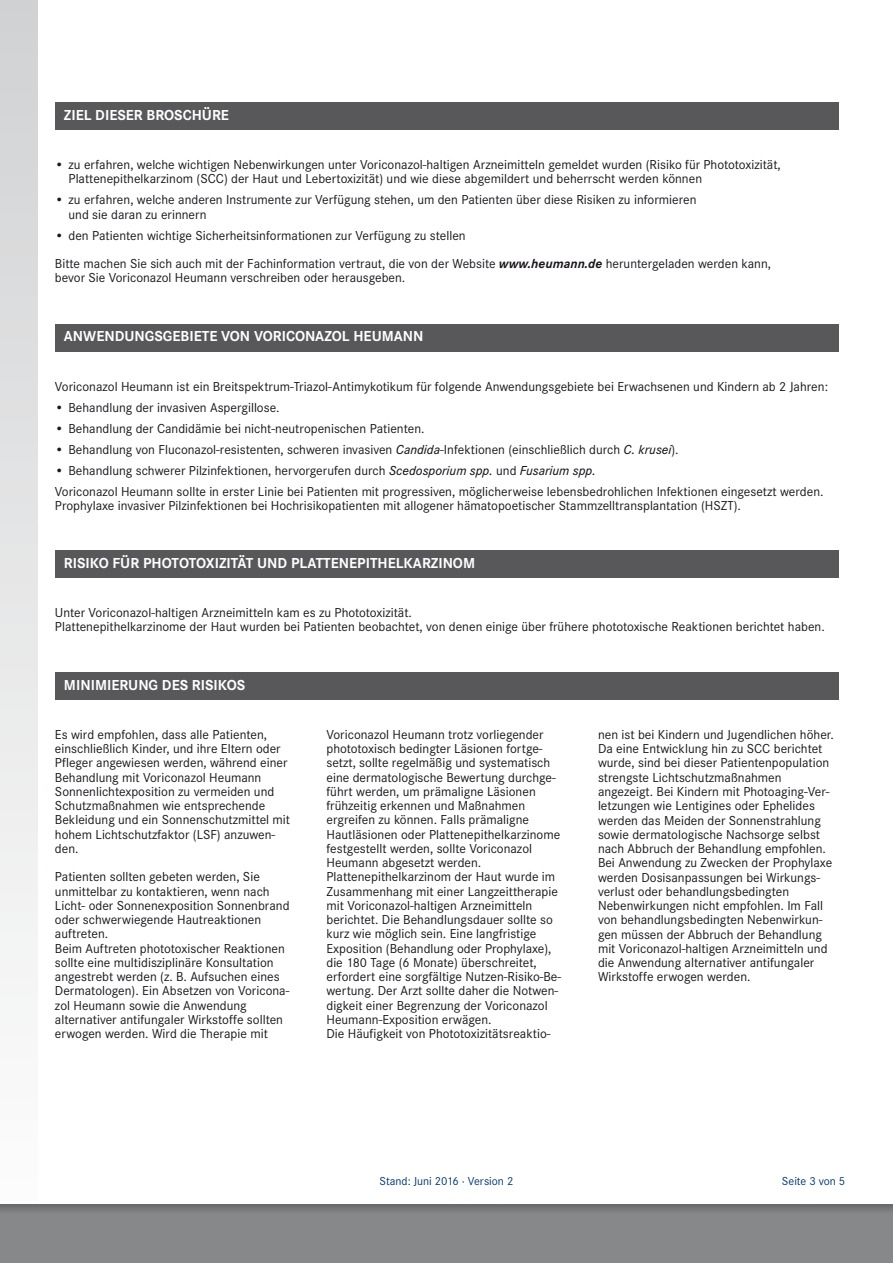
<style>
.page{position:relative;width:893px;height:1263px;background:#fff}
.page>*{position:absolute;margin:0;border:0;box-sizing:border-box;transform-origin:0 0}
.t1{font:700 15px "Corporate S";color:#fff}
.t2{font:13.5px/14.2px "Corporate S";color:#1a171c}
.t3{font:12px "Corporate S";color:#003871}
.s1{font-weight:700;font-style:italic}
.s2{font-weight:500;font-style:italic}
</style>
<div class="page">
<div style="left:55px;top:102px;width:783px;height:28px;background:#58585a"></div>
<div style="left:0;top:0;width:38px;height:1263px;background:linear-gradient(to bottom,#d1d2d3,#fefefe)"></div>
<div style="left:0;top:1205px;width:893px;height:58px;background:#87888a"></div>
<div style="left:0;top:1205px;width:893px;height:41px;background:linear-gradient(to bottom,#7e7f81,#8b8c8e)"></div>
<div style="left:55px;top:324px;width:783px;height:27px;background:#58585a"></div>
<div style="left:55px;top:551px;width:783px;height:27px;background:#58585a"></div>
<div style="left:55px;top:672px;width:783px;height:27px;background:#58585a"></div>
<p class="t1" style="left:64px;top:106px;width:166px">ZIEL DIESER BROSCHÜRE</p>
<p class="t2" style="left:69px;top:158px;width:714px;text-indent:-14px">• zu erfahren, welche wichtigen Nebenwirkungen unter Voriconazol-haltigen Arzneimitteln gemeldet wurden (Risiko für Phototoxizität,<br>Plattenepithelkarzinom (SCC) der Haut und Lebertoxizität) und wie diese abgemildert und beherrscht werden können</p>
<p class="t2" style="left:69px;top:193px;width:630px;text-indent:-14px">• zu erfahren, welche anderen Instrumente zur Verfügung stehen, um den Patienten über diese Risiken zu informieren und sie daran zu erinnern</p>
<p class="t2" style="left:55px;top:221px;width:718px;line-height:28.5px">• den Patienten wichtige Sicherheitsinformationen zur Verfügung zu stellen<br>Bitte machen Sie sich auch mit der Fachinformation vertraut, die von der Website <span class="s1">www.heumann.de</span> heruntergeladen werden kann,</p>
<p class="t2" style="left:55px;top:271px;width:352px">bevor Sie Voriconazol Heumann verschreiben oder herausgeben.</p>
<p class="t1" style="left:64px;top:328px;width:361px">ANWENDUNGSGEBIETE VON VORICONAZOL HEUMANN</p>
<p class="t2" style="left:55px;top:379px;width:775px">Voriconazol Heumann ist ein Breitspektrum-Triazol-Antimykotikum für folgende Anwendungsgebiete bei Erwachsenen und Kindern ab 2 Jahren:</p>
<p class="t2" style="left:55px;top:400px;width:226px">• Behandlung der invasiven Aspergillose.</p>
<p class="t2" style="left:55px;top:421px;width:371px">• Behandlung der Candidämie bei nicht-neutropenischen Patienten.</p>
<p class="t2" style="left:55px;top:442px;width:625px">• Behandlung von Fluconazol-resistenten, schweren invasiven <span class="s2">Candida</span>-Infektionen (einschließlich durch <span class="s2">C. krusei</span>).</p>
<p class="t2" style="left:55px;top:460px;width:770px;line-height:21px">• Behandlung schwerer Pilzinfektionen, hervorgerufen durch <span class="s2">Scedosporium spp.</span> und <span class="s2">Fusarium spp.<br></span>Voriconazol Heumann sollte in erster Linie bei Patienten mit progressiven, möglicherweise lebensbedrohlichen Infektionen eingesetzt werden.</p>
<p class="t2" style="left:55px;top:498px;width:687px">Prophylaxe invasiver Pilzinfektionen bei Hochrisikopatienten mit allogener hämatopoetischer Stammzelltransplantation (HSZT).</p>
<p class="t1" style="left:64px;top:555px;width:413px">RISIKO FÜR PHOTOTOXIZITÄT UND PLATTENEPITHELKARZINOM</p>
<p class="t2" style="left:55px;top:606px;width:771px">Unter Voriconazol-haltigen Arzneimitteln kam es zu Phototoxizität.<br>Plattenepithelkarzinome der Haut wurden bei Patienten beobachtet, von denen einige über frühere phototoxische Reaktionen berichtet haben.</p>
<p class="t1" style="left:64px;top:676px;width:183px">MINIMIERUNG DES RISIKOS</p>
<p class="t2" style="left:55px;top:727px;width:237px">Es wird empfohlen, dass alle Patienten, einschließlich Kinder, und ihre Eltern oder Pfleger angewiesen werden, während einer Behandlung mit Voriconazol Heumann Sonnenlichtexposition zu vermeiden und Schutzmaßnahmen wie entsprechende Bekleidung und ein Sonnenschutzmittel mit hohem Lichtschutzfaktor (LSF) anzuwen&shy;den.</p>
<p class="t2" style="left:55px;top:870px;width:236px">Patienten sollten gebeten werden, Sie unmittelbar zu kontaktieren, wenn nach Licht- oder Sonnenexposition Sonnenbrand oder schwerwiegende Hautreaktionen auftreten.<br>Beim Auftreten phototoxischer Reaktionen sollte eine multidisziplinäre Konsultation angestrebt werden (z. B. Aufsuchen eines Dermatologen). Ein Absetzen von Voricona&shy;zol Heumann sowie die Anwendung alternativer antifungaler Wirkstoffe sollten erwogen werden. Wird die Therapie mit</p>
<p class="t2" style="left:326px;top:727px;width:236px">Voriconazol Heumann trotz vorliegender phototoxisch bedingter Läsionen fortge&shy;setzt, sollte regelmäßig und systematisch eine dermatologische Bewertung durchge&shy;führt werden, um prämaligne Läsionen frühzeitig erkennen und Maßnahmen ergreifen zu können. Falls prämaligne Hautläsionen oder Plattenepithelkarzinome festgestellt werden, sollte Voriconazol Heumann abgesetzt werden.<br>Plattenepithelkarzinom der Haut wurde im Zusammenhang mit einer Langzeittherapie mit Voriconazol-haltigen Arzneimitteln berichtet. Die Behandlungsdauer sollte so kurz wie möglich sein. Eine langfristige Exposition (Behandlung oder Prophylaxe), die 180 Tage (6 Monate) überschreitet, erfordert eine sorgfältige Nutzen-Risiko-Be&shy;wertung. Der Arzt sollte daher die Notwen&shy;digkeit einer Begrenzung der Voriconazol Heumann-Exposition erwägen.<br>Die Häufigkeit von Phototoxizitätsreaktio-</p>
<p class="t2" style="left:598px;top:727px;width:237px">nen ist bei Kindern und Jugendlichen höher.<br>Da eine Entwicklung hin zu SCC berichtet wurde, sind bei dieser Patientenpopulation strengste Lichtschutzmaßnahmen angezeigt. Bei Kindern mit Photoaging-Ver&shy;letzungen wie Lentigines oder Ephelides werden das Meiden der Sonnenstrahlung sowie dermatologische Nachsorge selbst nach Abbruch der Behandlung empfohlen.<br>Bei Anwendung zu Zwecken der Prophylaxe werden Dosisanpassungen bei Wirkungs&shy;verlust oder behandlungsbedingten Nebenwirkungen nicht empfohlen. Im Fall von behandlungsbedingten Nebenwirkun&shy;gen müssen der Abbruch der Behandlung mit Voriconazol-haltigen Arzneimitteln und die Anwendung alternativer antifungaler Wirkstoffe erwogen werden.</p>
<p class="t3" style="left:380px;top:1174px;width:135px">Stand: Juni 2016 · Version 2</p>
<p class="t3" style="left:782px;top:1174px;width:65px">Seite 3 von 5</p>
</div>
